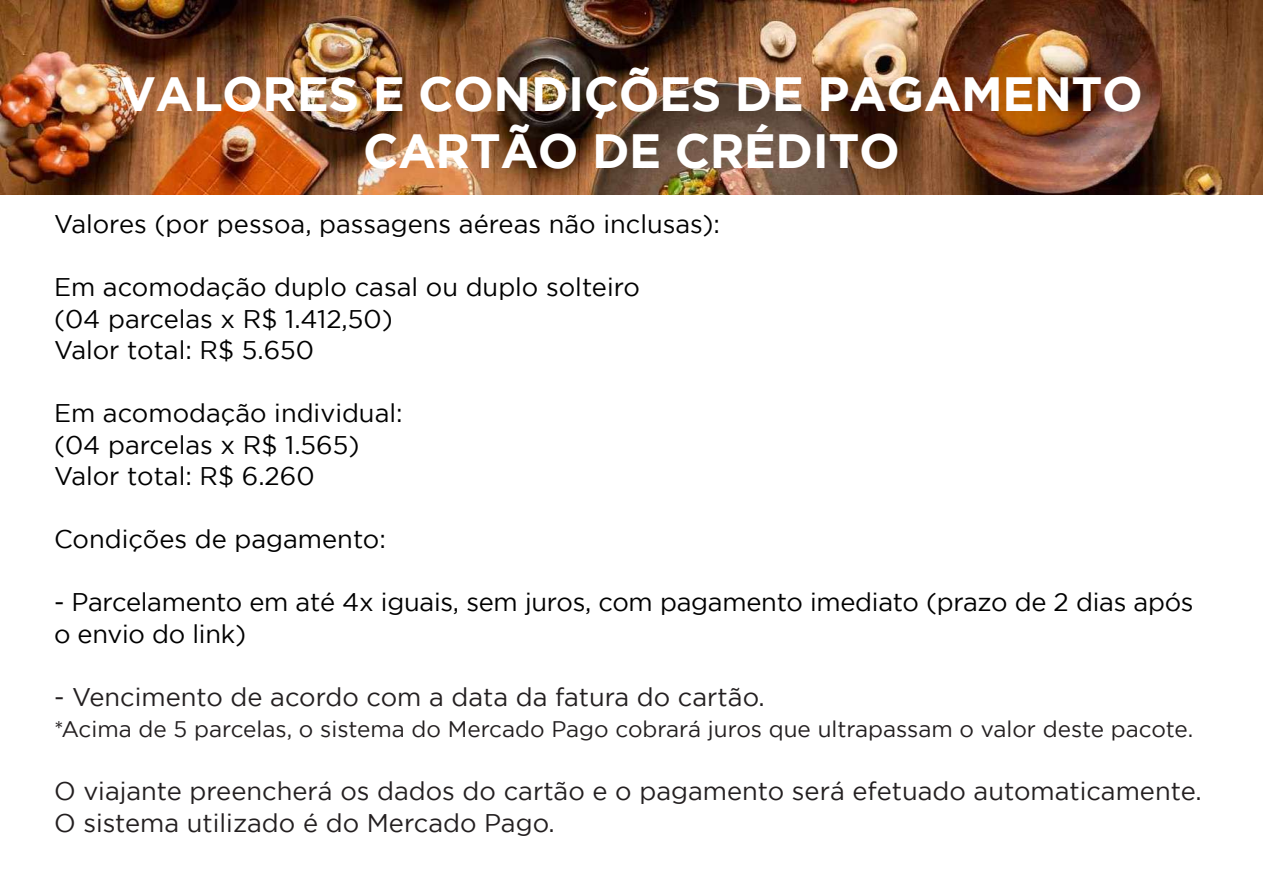
<style>
.page{position:relative;width:1263px;height:893px;background:#fff}
.page>*{position:absolute;margin:0;border:0;box-sizing:border-box;transform-origin:0 0}
.t1{font:700 48px/57.6px "Gotham";letter-spacing:-.01em;color:#fff;text-align:center}
.t2{font:25.5px/31.5px "Gotham";color:#000}
.t3{font:25.5px/31.5px "Gotham";color:#231f20}
.t4{font:22.5px "Gotham";color:#231f20}
</style>
<div class="page">
<img style="left:0;top:1px;width:1263px;height:193px">
<h1 class="t1" style="left:120px;top:64px;width:1024px">VALORES E CONDIÇÕES DE PAGAMENTO<br>CARTÃO DE CRÉDITO</h1>
<p class="t2" style="left:54px;top:208px;width:667px">Valores (por pessoa, passagens aéreas não inclusas):</p>
<p class="t2" style="left:54px;top:271px;width:587px">Em acomodação duplo casal ou duplo solteiro (04 parcelas x R$ 1.412,50)<br>Valor total: R$ 5.650</p>
<p class="t2" style="left:54px;top:397px;width:350px">Em acomodação individual: (04 parcelas x R$ 1.565)<br>Valor total: R$ 6.260</p>
<p class="t2" style="left:54px;top:523px;width:333px">Condições de pagamento:</p>
<p class="t2" style="left:54px;top:586px;width:1141px">- Parcelamento em até 4x iguais, sem juros, com pagamento imediato (prazo de 2 dias após o envio do link)</p>
<p class="t3" style="left:54px;top:680px;width:712px">- Vencimento de acordo com a data da fatura do cartão.</p>
<p class="t4" style="left:54px;top:717px;width:1141px">*Acima de 5 parcelas, o sistema do Mercado Pago cobrará juros que ultrapassam o valor deste pacote.</p>
<p class="t3" style="left:54px;top:775px;width:1149px">O viajante preencherá os dados do cartão e o pagamento será efetuado automaticamente.<br>O sistema utilizado é do Mercado Pago.</p>
</div>
